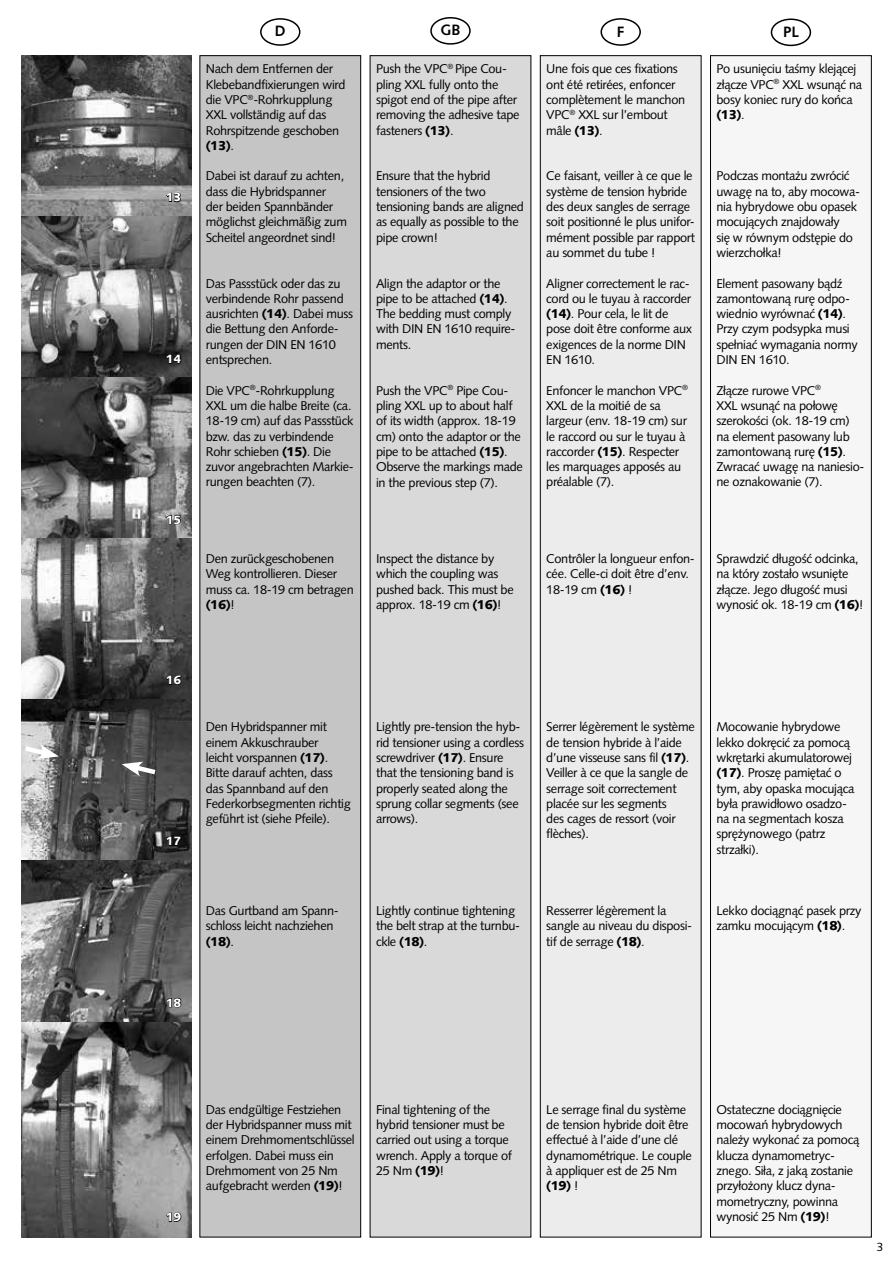
<style>
.page{position:relative;width:893px;height:1263px;background:#fff}
.page>*{position:absolute;margin:0;border:0;box-sizing:border-box;transform-origin:0 0}
.t1{font:700 15px "Syntax LTCE";color:#000}
.t2{font:12.75px/15.3px "Syntax LTCE";letter-spacing:-.025em;color:#000}
.t3{font:900 12px "Syntax LT Std";color:#fff}
.t4{font:12px "Syntax LTCE";color:#000}
.s1{font-weight:900}
</style>
<div class="page">
<div style="left:540px;top:56px;width:161px;height:1181px;background:#ececec"></div>
<div style="left:540px;top:55px;width:161px;height:1182px;border:1px solid #000"></div>
<div style="left:200px;top:56px;width:161px;height:1181px;background:#c5c5c5"></div>
<div style="left:199px;top:55px;width:162px;height:1182px;border:1px solid #000"></div>
<div style="left:370px;top:56px;width:161px;height:1181px;background:#d9d9d9"></div>
<div style="left:710px;top:56px;width:161px;height:1181px;background:#f6f6f6"></div>
<div style="left:710px;top:55px;width:162px;height:1182px;border:1px solid #000"></div>
<div style="left:260px;top:18px;width:40px;height:28px;border:2px solid #000;border-radius:50%"></div>
<div style="left:600px;top:18px;width:41px;height:28px;border:2px solid #000;border-radius:50%"></div>
<div style="left:430px;top:17px;width:41px;height:28px;border:2px solid #000;border-radius:50%"></div>
<div style="left:771px;top:19px;width:40px;height:27px;border:2px solid #000;border-radius:50%"></div>
<img style="left:21px;top:55px;width:170px;height:1182px">
<svg style="left:166px;top:192px;width:15px;height:10px"></svg>
<svg style="left:166px;top:354px;width:16px;height:10px"></svg>
<svg style="left:166px;top:515px;width:15px;height:10px"></svg>
<svg style="left:166px;top:675px;width:16px;height:10px"></svg>
<svg style="left:166px;top:836px;width:15px;height:10px"></svg>
<svg style="left:166px;top:997px;width:16px;height:11px"></svg>
<svg style="left:166px;top:1212px;width:16px;height:10px"></svg>
<svg style="left:21px;top:743px;width:38px;height:16px"></svg>
<svg style="left:122px;top:762px;width:38px;height:15px"></svg>
<p class="t3" style="left:166px;top:190px;width:17px">13</p>
<p class="t3" style="left:166px;top:352px;width:17px">14</p>
<p class="t3" style="left:166px;top:512px;width:17px">15</p>
<p class="t1" style="left:275px;top:22px;width:12px">D</p>
<p class="t1" style="left:440px;top:21px;width:21px">GB</p>
<p class="t1" style="left:617px;top:23px;width:9px">F</p>
<p class="t1" style="left:783px;top:24px;width:17px">PL</p>
<p class="t2" style="left:716px;top:61px;width:147px">Po usunięciu taśmy klejącej złącze VPC<sup>®</sup> XXL wsunąć na bosy koniec rury do końca <span class="s1">(13)</span>.</p>
<p class="t2" style="left:206px;top:61px;width:141px">Nach dem Entfernen der<br>Klebebandfixierungen wird die VPC<sup>®</sup>-Rohrkupplung<br>XXL vollständig auf das<br>Rohrspitzende geschoben <span class="s1">(13)</span>.</p>
<p class="t2" style="left:206px;top:168px;width:143px">Dabei ist darauf zu achten, dass die Hybridspanner<br>der beiden Spannbänder möglichst gleichmäßig zum<br>Scheitel angeordnet sind!</p>
<p class="t2" style="left:206px;top:275px;width:149px">Das Passstück oder das zu verbindende Rohr passend ausrichten <span class="s1">(14)</span>. Dabei muss die Bettung den Anforde&shy;rungen der DIN EN 1610 entsprechen.</p>
<p class="t2" style="left:206px;top:383px;width:149px">Die VPC<sup>®</sup>-Rohrkupplung<br>XXL um die halbe Breite (ca.<br>18-19 cm) auf das Passstück bzw. das zu verbindende<br>Rohr schieben <span class="s1">(15)</span>. Die zuvor angebrachten Markie&shy;rungen beachten (7).</p>
<p class="t2" style="left:546px;top:61px;width:140px">Une fois que ces fixations ont été retirées, enfoncer complètement le manchon<br>VPC<sup>®</sup> XXL sur l’embout mâle <span class="s1">(13)</span>.</p>
<p class="t2" style="left:546px;top:168px;width:150px">Ce faisant, veiller à ce que le système de tension hybride des deux sangles de serrage soit positionné le plus unifor&shy;mément possible par rapport au sommet du tube !</p>
<p class="t2" style="left:546px;top:276px;width:148px">Aligner correctement le rac&shy;cord ou le tuyau à raccorder <span class="s1">(14)</span>. Pour cela, le lit de pose doit être conforme aux exigences de la norme DIN<br>EN 1610.</p>
<p class="t2" style="left:546px;top:383px;width:143px">Enfoncer le manchon VPC<sup>®<br></sup>XXL de la moitié de sa largeur (env. 18-19 cm) sur le raccord ou sur le tuyau à raccorder <span class="s1">(15)</span>. Respecter les marquages apposés au préalable (7).</p>
<p class="t2" style="left:376px;top:61px;width:145px">Push the VPC<sup>®</sup> Pipe Cou&shy;pling XXL fully onto the spigot end of the pipe after removing the adhesive tape fasteners <span class="s1">(13)</span>.</p>
<p class="t2" style="left:376px;top:168px;width:149px">Ensure that the hybrid tensioners of the two tensioning bands are aligned as equally as possible to the pipe crown!</p>
<p class="t2" style="left:376px;top:276px;width:141px">Align the adaptor or the pipe to be attached <span class="s1">(14)</span>.<br>The bedding must comply with DIN EN 1610 require&shy;ments.</p>
<p class="t2" style="left:376px;top:383px;width:148px">Push the VPC<sup>®</sup> Pipe Cou&shy;pling XXL up to about half of its width (approx. 18-19 cm) onto the adaptor or the pipe to be attached <span class="s1">(15)</span>.<br>Observe the markings made in the previous step (7).</p>
<p class="t2" style="left:716px;top:168px;width:145px">Podczas montażu zwrócić uwagę na to, aby mocowa&shy;nia hybrydowe obu opasek mocujących znajdowały<br>się w równym odstępie do wierzchołka!</p>
<p class="t2" style="left:716px;top:276px;width:143px">Element pasowany bądź zamontowaną rurę odpo&shy;wiednio wyrównać <span class="s1">(14)</span>.<br>Przy czym podsypka musi spełniać wymagania normy<br>DIN EN 1610.</p>
<p class="t2" style="left:716px;top:383px;width:149px">Złącze rurowe VPC<sup>®<br></sup>XXL wsunąć na połowę szerokości (ok. 18-19 cm) na element pasowany lub zamontowaną rurę <span class="s1">(15)</span>.<br>Zwracać uwagę na naniesio&shy;ne oznakowanie (7).</p>
<p class="t2" style="left:206px;top:551px;width:149px">Den zurückgeschobenen<br>Weg kontrollieren. Dieser muss ca. 18-19 cm betragen <span class="s1">(16)</span>!</p>
<p class="t2" style="left:376px;top:551px;width:139px">Inspect the distance by which the coupling was pushed back. This must be approx. 18-19 cm <span class="s1">(16)</span>!</p>
<p class="t2" style="left:546px;top:551px;width:150px">Contrôler la longueur enfon&shy;cée. Celle-ci doit être d’env.<br>18-19 cm <span class="s1">(16)</span> !</p>
<p class="t2" style="left:716px;top:551px;width:148px">Sprawdzić długość odcinka, na który zostało wsunięte złącze. Jego długość musi wynosić ok. 18-19 cm <span class="s1">(16)</span>!</p>
<p class="t3" style="left:166px;top:673px;width:17px">16</p>
<p class="t3" style="left:166px;top:834px;width:17px">17</p>
<p class="t3" style="left:166px;top:995px;width:17px">18</p>
<p class="t2" style="left:206px;top:719px;width:147px">Den Hybridspanner mit einem Akkuschrauber<br>leicht vorspannen <span class="s1">(17)</span>.<br>Bitte darauf achten, dass das Spannband auf den<br>Federkorbsegmenten richtig geführt ist (siehe Pfeile).</p>
<p class="t2" style="left:206px;top:903px;width:134px">Das Gurtband am Spann&shy;schloss leicht nachziehen <span class="s1">(18)</span>.</p>
<p class="t2" style="left:376px;top:719px;width:149px">Lightly pre-tension the hyb&shy;rid tensioner using a cordless screwdriver <span class="s1">(17)</span>. Ensure that the tensioning band is properly seated along the sprung collar segments (see arrows).</p>
<p class="t2" style="left:376px;top:903px;width:146px">Lightly continue tightening the belt strap at the turnbu&shy;ckle <span class="s1">(18)</span>.</p>
<p class="t2" style="left:546px;top:719px;width:150px">Serrer légèrement le système de tension hybride à l’aide d’une visseuse sans fil <span class="s1">(17)</span>.<br>Veiller à ce que la sangle de serrage soit correctement placée sur les segments<br>des cages de ressort (voir flèches).</p>
<p class="t2" style="left:546px;top:903px;width:147px">Resserrer légèrement la sangle au niveau du disposi&shy;tif de serrage <span class="s1">(18)</span>.</p>
<p class="t2" style="left:716px;top:719px;width:139px">Mocowanie hybrydowe lekko dokręcić za pomocą wkrętarki akumulatorowej <span class="s1">(17)</span>. Proszę pamiętać o tym, aby opaska mocująca była prawidłowo osadzo&shy;na na segmentach kosza sprężynowego (patrz strzałki).</p>
<p class="t2" style="left:716px;top:903px;width:147px">Lekko dociągnąć pasek przy zamku mocującym <span class="s1">(18)</span>.</p>
<p class="t3" style="left:166px;top:1210px;width:17px">19</p>
<p class="t2" style="left:206px;top:1102px;width:150px">Das endgültige Festziehen der Hybridspanner muss mit einem Drehmomentschlüssel erfolgen. Dabei muss ein<br>Drehmoment von 25 Nm aufgebracht werden <span class="s1">(19)</span>!</p>
<p class="t2" style="left:376px;top:1102px;width:137px">Final tightening of the hybrid tensioner must be carried out using a torque wrench. Apply a torque of<br>25 Nm <span class="s1">(19)</span>!</p>
<p class="t2" style="left:546px;top:1102px;width:147px">Le serrage final du système de tension hybride doit être effectué à l’aide d’une clé dynamométrique. Le couple à appliquer est de 25 Nm <span class="s1">(19)</span> !</p>
<p class="t2" style="left:716px;top:1102px;width:144px">Ostateczne dociągnięcie mocowań hybrydowych należy wykonać za pomocą klucza dynamometryc&shy;znego. Siła, z jaką zostanie przyłożony klucz dyna&shy;mometryczny, powinna wynosić 25 Nm <span class="s1">(19)</span>!</p>
<p class="t4" style="left:877px;top:1240px;width:8px">3</p>
</div>
